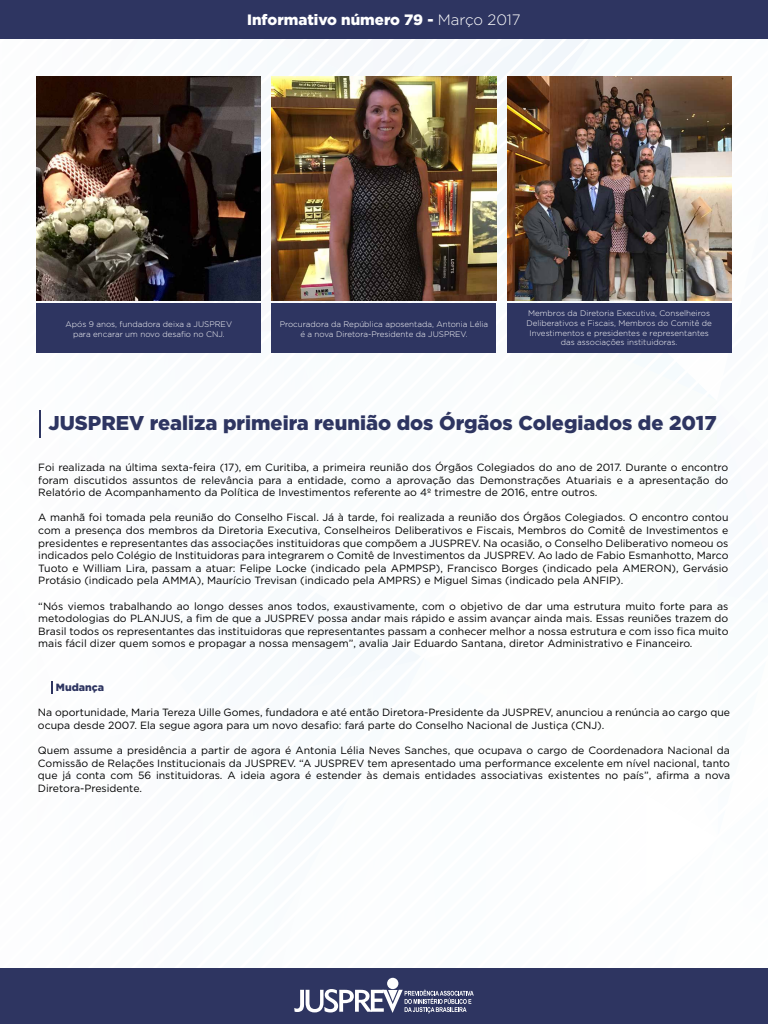
<style>
.page{position:relative;width:768px;height:1024px;background:#fff}
.page>*{position:absolute;margin:0;border:0;box-sizing:border-box;transform-origin:0 0}
.t1{font:900 20px "Gotham";color:#2e3561}
.t2{font:900 15.05px "Gotham";color:#fff}
.t3{font:10.5px/12.6px "Gotham";color:#000;text-align:justify}
.t4{font:900 10.5px "Gotham";color:#2e3561}
.t5{font:300 8.1px/9.7px "Gotham";color:#fff;text-align:center}
.s1{font-weight:300}
</style>
<div class="page">
<div style="left:0;top:0;width:768px;height:39px;background:#2e3561"></div>
<div style="left:0;top:968px;width:768px;height:56px;background:#2e3561"></div>
<div style="left:387px;top:978px;width:11px;height:11px;background:#fff;border-radius:50%"></div>
<svg style="left:294px;top:989px;width:180px;height:24px"></svg>
<img style="left:36px;top:39px;width:696px;height:655px">
<h2 class="t2" style="left:247px;top:9px;width:275px">Informativo número 79 - <span class="s1">Março 2017</span></h2>
<p class="t5" style="left:66px;top:319px;width:168px">Após 9 anos, fundadora deixa a JUSPREV para encarar um novo desafio no CNJ.</p>
<p class="t5" style="left:280px;top:319px;width:210px">Procuradora da República aposentada, Antonia Lélia é a nova Diretora-Presidente da JUSPREV.</p>
<p class="t5" style="left:526px;top:308px;width:187px">Membros da Diretoria Executiva, Conselheiros Deliberativos e Fiscais, Membros do Comitê de Investimentos e presidentes e representantes das associações instituidoras.</p>
<h1 class="t1" style="left:48px;top:409px;width:670px">JUSPREV realiza primeira reunião dos Órgãos Colegiados de 2017</h1>
<p class="t3" style="left:38px;top:461px;width:692px">Foi realizada na última sexta-feira (17), em Curitiba, a primeira reunião dos Órgãos Colegiados do ano de 2017. Durante o encontro foram discutidos assuntos de relevância para a entidade, como a aprovação das Demonstrações Atuariais e a apresentação do Relatório de Acompanhamento da Política de Investimentos referente ao 4º trimestre de 2016, entre outros.</p>
<p class="t3" style="left:38px;top:511px;width:692px">A manhã foi tomada pela reunião do Conselho Fiscal. Já à tarde, foi realizada a reunião dos Órgãos Colegiados. O encontro contou com a presença dos membros da Diretoria Executiva, Conselheiros Deliberativos e Fiscais, Membros do Comitê de Investimentos e presidentes e representantes das associações instituidoras que compõem a JUSPREV. Na ocasião, o Conselho Deliberativo nomeou os indicados pelo Colégio de Instituidoras para integrarem o Comitê de Investimentos da JUSPREV. Ao lado de Fabio Esmanhotto, Marco Tuoto e William Lira, passam a atuar: Felipe Locke (indicado pela APMPSP), Francisco Borges (indicado pela AMERON), Gervásio Protásio (indicado pela AMMA), Maurício Trevisan (indicado pela AMPRS) e Miguel Simas (indicado pela ANFIP).</p>
<p class="t3" style="left:38px;top:599px;width:692px">“Nós viemos trabalhando ao longo desses anos todos, exaustivamente, com o objetivo de dar uma estrutura muito forte para as metodologias do PLANJUS, a fim de que a JUSPREV possa andar mais rápido e assim avançar ainda mais. Essas reuniões trazem do Brasil todos os representantes das instituidoras que representantes passam a conhecer melhor a nossa estrutura e com isso fica muito mais fácil dizer quem somos e propagar a nossa mensagem”, avalia Jair Eduardo Santana, diretor Administrativo e Financeiro.</p>
<p class="t4" style="left:56px;top:680px;width:50px">Mudança</p>
<p class="t3" style="left:38px;top:706px;width:694px">Na oportunidade, Maria Tereza Uille Gomes, fundadora e até então Diretora-Presidente da JUSPREV, anunciou a renúncia ao cargo que ocupa desde 2007. Ela segue agora para um novo desafio: fará parte do Conselho Nacional de Justiça (CNJ).</p>
<p class="t3" style="left:38px;top:744px;width:694px">Quem assume a presidência a partir de agora é Antonia Lélia Neves Sanches, que ocupava o cargo de Coordenadora Nacional da Comissão de Relações Institucionais da JUSPREV. “A JUSPREV tem apresentado uma performance excelente em nível nacional, tanto que já conta com 56 instituidoras. A ideia agora é estender às demais entidades associativas existentes no país”, afirma a nova Diretora-Presidente.</p>
</div>
